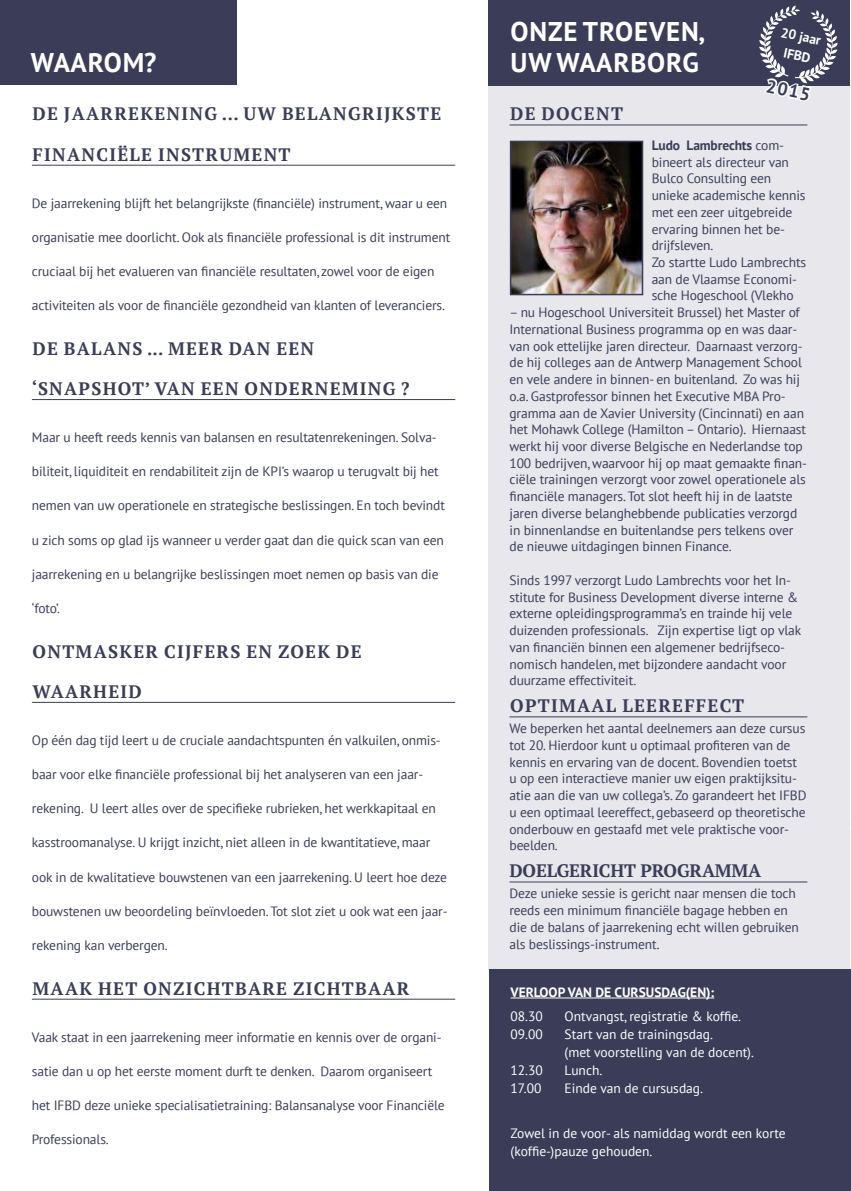
<style>
.page{position:relative;width:851px;height:1191px;background:#fff}
.page>*{position:absolute;margin:0;border:0;box-sizing:border-box;transform-origin:0 0}
.t1{font:700 27px "PT Sans";letter-spacing:.03em;color:#fff}
.t2{font:700 18px "PT Serif";letter-spacing:.07em;color:#3b3d58}
.t3{font:700 18px "PT Serif";letter-spacing:-.01em;color:#3b3d58}
.t4{font:700 18px "PT Sans";color:#3b3d58}
.t5{font:13.5px/16.8px "PT Sans";letter-spacing:-.01em;color:#3b3d58}
.t6{font:13.5px/18px "PT Sans";color:#fff}
.t7{font:700 13.5px/19.5px "PT Sans";color:#fff;text-align:center}
.s1{font-weight:700}
</style>
<div class="page">
<div style="left:488px;top:85px;width:361px;height:884px;background:#e7e7ec"></div>
<hr style="left:509px;top:125px;width:298px;height:1px;background:#3b3d58">
<hr style="left:509px;top:716px;width:298px;height:1px;background:#3b3d58">
<hr style="left:509px;top:881px;width:298px;height:1px;background:#3b3d58">
<div style="left:0;top:0;width:236px;height:85px;background:#3b3d58"></div>
<hr style="left:32px;top:165px;width:423px;height:1px;background:#3b3d58">
<hr style="left:32px;top:399px;width:423px;height:1px;background:#3b3d58">
<hr style="left:32px;top:702px;width:423px;height:1px;background:#3b3d58">
<hr style="left:32px;top:998px;width:423px;height:1px;background:#3b3d58">
<div style="left:488px;top:0;width:361px;height:85px;background:#3b3d58"></div>
<div style="left:489px;top:969px;width:361px;height:222px;background:#3b3d58"></div>
<hr style="left:510px;top:997px;width:204px;height:1px;background:#fff">
<svg style="left:759px;top:6px;width:78px;height:96px"></svg>
<img style="left:512px;top:144px;width:128px;height:148px">
<div style="left:509px;top:141px;width:134px;height:154px;border:2px solid #3b3d58"></div>
<h1 class="t1" style="left:31px;top:45px;width:41px">WAARO</h1>
<h1 class="t1" style="left:123px;top:45px;width:35px">M?</h1>
<h2 class="t2" style="left:33px;top:102px;width:397px">DE JAARREKENING … UW BELANGRIJKSTE</h2>
<h2 class="t2" style="left:33px;top:142px;width:233px">FINANC IËLE INSTRUMENT</h2>
<p class="t5" style="left:32px;top:194px;width:417px">De jaarrekening blijft het belangrijkste (financiële) instrument, waar u een</p>
<p class="t5" style="left:32px;top:228px;width:420px">organisatie mee doorlicht. Ook als financiële professional is dit instrument</p>
<p class="t5" style="left:32px;top:262px;width:404px">cruciaal bij het evalueren van financiële resultaten, zowel voor de eigen</p>
<p class="t5" style="left:32px;top:297px;width:414px">activiteiten als voor de financiële gezondheid van klanten of leveranciers.</p>
<h2 class="t2" style="left:33px;top:336px;width:257px">DE BALANS ... MEER DAN EEN</h2>
<h2 class="t2" style="left:32px;top:376px;width:183px">‘SNAPSHOT’ VAN EEN</h2>
<h2 class="t2" style="left:244px;top:376px;width:166px">ONDERNEMING ?</h2>
<p class="t5" style="left:32px;top:428px;width:406px">Maar u heeft reeds kennis van balansen en resultatenrekeningen. Solva-</p>
<p class="t5" style="left:32px;top:463px;width:408px">biliteit, liquiditeit en rendabiliteit zijn de KPI’s waarop u terugvalt bij het</p>
<p class="t5" style="left:32px;top:497px;width:414px">nemen van uw operationele en strategische beslissingen. En toch bevindt</p>
<p class="t5" style="left:32px;top:531px;width:413px">u zich soms op glad ijs wanneer u verder gaat dan die quick scan van een</p>
<p class="t5" style="left:32px;top:565px;width:408px">jaarrekening en u belangrijke beslissingen moet nemen op basis van die</p>
<p class="t5" style="left:32px;top:599px;width:30px">‘foto’.</p>
<h2 class="t2" style="left:33px;top:639px;width:15px">ONT</h2>
<h2 class="t2" style="left:76px;top:639px;width:286px">MASKER CIJFERS EN ZOEK DE</h2>
<h2 class="t2" style="left:33px;top:679px;width:111px">WAARHEID</h2>
<p class="t5" style="left:32px;top:731px;width:410px">Op één dag tijd leert u de cruciale aandachtspunten én valkuilen, onmis-</p>
<p class="t5" style="left:32px;top:765px;width:393px">baar voor elke financiële professional bij het analyseren van een jaar-</p>
<p class="t5" style="left:32px;top:799px;width:405px">rekening. U leert alles over de specifieke rubrieken, het werkkapitaal en</p>
<p class="t5" style="left:32px;top:834px;width:400px">kasstroomanalyse. U krijgt inzicht, niet alleen in de kwantitatieve, maar</p>
<p class="t5" style="left:32px;top:868px;width:416px">ook in de kwalitatieve bouwstenen van een jaarrekening. U leert hoe deze</p>
<p class="t5" style="left:32px;top:902px;width:417px">bouwstenen uw beoordeling beïnvloeden. Tot slot ziet u ook wat een jaar-</p>
<p class="t5" style="left:32px;top:936px;width:137px">rekening kan verbergen.</p>
<h2 class="t2" style="left:33px;top:976px;width:378px">MAAK HET ONZICHTBARE ZICHTBAAR</h2>
<p class="t5" style="left:32px;top:1028px;width:411px">Vaak staat in een jaarrekening meer informatie en kennis over de organi-</p>
<p class="t5" style="left:32px;top:1062px;width:402px">satie dan u op het eerste moment durft te denken. Daarom organiseert</p>
<p class="t5" style="left:32px;top:1096px;width:414px">het IFBD deze unieke specialisatietraining: Balansanalyse voor Financiële</p>
<p class="t5" style="left:32px;top:1130px;width:78px">Professionals.</p>
<h1 class="t1" style="left:510px;top:13px;width:106px">ONZE TROEVEN</h1>
<h1 class="t1" style="left:698px;top:13px;width:8px">,</h1>
<h1 class="t1" style="left:510px;top:45px;width:87px">UW WAARBOR</h1>
<h1 class="t1" style="left:682px;top:45px;width:18px">G</h1>
<h2 class="t2" style="left:510px;top:102px;width:114px">DE DOCENT</h2>
<p class="t7" style="left:783px;top:22px;width:42px;rotate:12deg">20 JAAR<br>IFBD</p>
<h2 class="t4" style="left:769px;top:74px;width:46px;rotate:12deg">2015</h2>
<p class="t5" style="left:651px;top:136px;width:156px"><span class="s1">LUDO LAMBRECHTS</span> com&shy;bineert als directeur van<br>Bulco Consulting een unieke academische kennis met een zeer uitgebreide ervaring binnen het be&shy;drijfsleven.<br>Zo startte Ludo Lambrechts aan de Vlaamse Economi&shy;sche Hogeschool (Vlekho</p>
<p class="t5" style="left:509px;top:304px;width:299px">– nu Hogeschool Universiteit Brussel) het Master of International Business programma op en was daar&shy;van ook ettelijke jaren directeur. Daarnaast verzorg&shy;de hij colleges aan de Antwerp Management School en vele andere in binnen- en buitenland. Zo was hij o.a. Gastprofessor binnen het Executive MBA Pro&shy;gramma aan de Xavier University (Cincinnati) en aan het Mohawk College (Hamilton – Ontario). Hiernaast werkt hij voor diverse Belgische en Nederlandse top 100 bedrijven, waarvoor hij op maat gemaakte finan&shy;ciële trainingen verzorgt voor zowel operationele als financiële managers. Tot slot heeft hij in de laatste jaren diverse belanghebbende publicaties verzorgd in binnenlandse en buitenlandse pers telkens over de nieuwe uitdagingen binnen Finance.</p>
<p class="t5" style="left:509px;top:571px;width:293px">Sinds 1997 verzorgt Ludo Lambrechts voor het In&shy;stitute for Business Development diverse interne &amp; externe opleidingsprogramma’s en trainde hij vele duizenden professionals. Zijn expertise ligt op vlak van financiën binnen een algemener bedrijfseco&shy;nomisch handelen, met bijzondere aandacht voor duurzame effectiviteit.</p>
<h2 class="t2" style="left:510px;top:694px;width:211px">OPTIMAAL LEEREFFECT</h2>
<p class="t5" style="left:509px;top:720px;width:298px">We beperken het aantal deelnemers aan deze cursus tot 20. Hierdoor kunt u optimaal profiteren van de kennis en ervaring van de docent. Bovendien toetst u op een interactieve manier uw eigen praktijksitu&shy;atie aan die van uw collega’s. Zo garandeert het IFBD u een optimaal leereffect, gebaseerd op theoretische onderbouw en gestaafd met vele praktische voor&shy;beelden.</p>
<h2 class="t3" style="left:509px;top:859px;width:253px">DOELGERICHT PROGRAMMA</h2>
<p class="t5" style="left:509px;top:885px;width:291px">Deze unieke sessie is gericht naar mensen die toch reeds een minimum financiële bagage hebben en die de balans of jaarrekening echt willen gebruiken als beslissings-instrument.</p>
<p class="t7" style="left:510px;top:982px;width:205px">VERLOOP VAN DE CURSUSDAG(EN):</p>
<p class="t6" style="left:510px;top:1007px;width:34px">08.30</p>
<p class="t6" style="left:564px;top:1007px;width:178px">Ontvangst, registratie &amp; koffie.</p>
<p class="t6" style="left:510px;top:1025px;width:34px">09.00</p>
<p class="t6" style="left:564px;top:1025px;width:191px">Start van de trainingsdag.<br>(met voorstelling van de docent).</p>
<p class="t6" style="left:510px;top:1061px;width:34px">12.30</p>
<p class="t6" style="left:564px;top:1061px;width:39px">Lunch.</p>
<p class="t6" style="left:510px;top:1079px;width:32px">17.00</p>
<p class="t6" style="left:564px;top:1079px;width:140px">Einde van de cursusdag.</p>
<p class="t6" style="left:510px;top:1123px;width:276px">Zowel in de voor- als namiddag wordt een korte (koffie-)pauze gehouden.</p>
</div>
